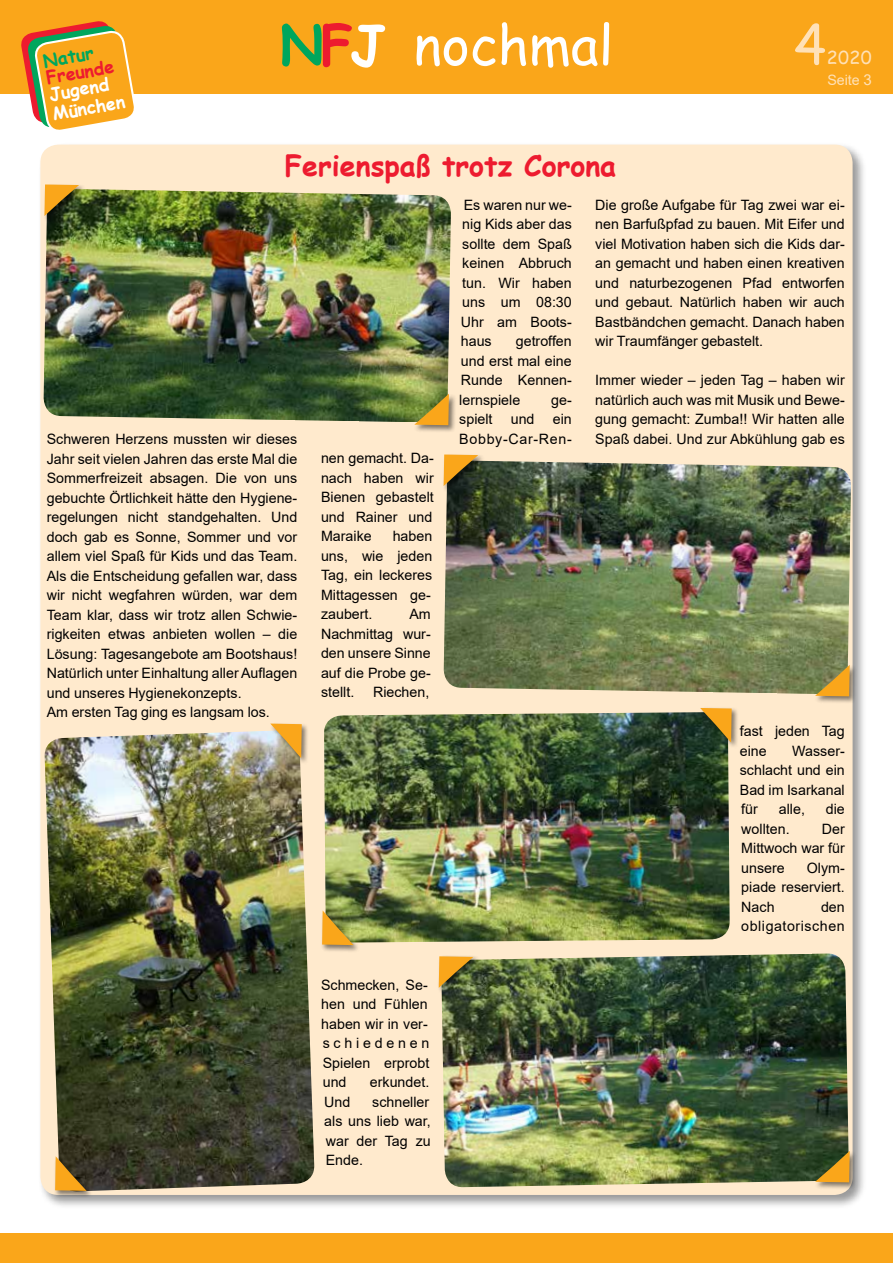
<style>
.page{position:relative;width:893px;height:1263px;background:#fff}
.page>*{position:absolute;margin:0;border:0;box-sizing:border-box;transform-origin:0 0}
.t1{font:54px "Comic Sans MS";color:#fff}
.t2{font:54px "Comic Sans MS";color:#ffe1b7}
.t3{font:700 28.5px "Comic Sans MS";color:#ed1b2f}
.t4{font:18px "Comic Sans MS";color:#ffe1b7}
.t5{font:700 17.85px/19.8px "Comic Sans MS";color:#fff}
.t6{font:700 17.85px "Comic Sans MS";color:#ed1b2f}
.t7{font:700 17.85px "Comic Sans MS";color:#00a65d}
.t8{font:14.25px/19.5px "Arial";color:#000;text-align:justify}
.t9{font:14.25px/19.5px "Arial";letter-spacing:.04em;color:#000;text-align:right}
.t10{font:14.25px/19.5px "Arial";letter-spacing:.045em;color:#000;text-align:right}
.t11{font:14.25px "Arial";color:#ffe1b7}
.s1{font-weight:700;color:#00a65d}
.s2{font-weight:700;color:#ed1b2f}
.s3{font-weight:700}
.s4{font-size:15px}
</style>
<div class="page">
<div style="left:0;top:0;width:893px;height:94px;background:#faa61a"></div>
<svg style="left:21px;top:21px;width:113px;height:109px"></svg>
<div style="left:0;top:1233px;width:893px;height:30px;background:#faa61a"></div>
<div style="left:38px;top:142px;width:829px;height:1067px;background:#000;opacity:.4"></div>
<div style="left:40px;top:145px;width:813px;height:1050px;background:#ffeacd;border-radius:18px"></div>
<img style="left:43px;top:189px;width:408px;height:233px">
<img style="left:44px;top:731px;width:271px;height:461px">
<img style="left:443px;top:461px;width:408px;height:233px">
<img style="left:324px;top:712px;width:406px;height:231px">
<img style="left:441px;top:953px;width:408px;height:234px">
<div style="left:43px;top:183px;width:43px;height:40px;background:#000;opacity:.5"></div>
<svg style="left:44px;top:184px;width:35px;height:32px"></svg>
<div style="left:442px;top:453px;width:43px;height:40px;background:#000;opacity:.5"></div>
<svg style="left:444px;top:454px;width:34px;height:32px"></svg>
<div style="left:437px;top:955px;width:43px;height:39px;background:#000;opacity:.5"></div>
<svg style="left:439px;top:956px;width:34px;height:32px"></svg>
<div style="left:814px;top:664px;width:43px;height:40px;background:#000;opacity:.5"></div>
<svg style="left:815px;top:665px;width:35px;height:31px"></svg>
<div style="left:414px;top:393px;width:42px;height:40px;background:#000;opacity:.5"></div>
<svg style="left:414px;top:394px;width:35px;height:31px"></svg>
<div style="left:814px;top:1150px;width:43px;height:40px;background:#000;opacity:.5"></div>
<svg style="left:815px;top:1151px;width:35px;height:31px"></svg>
<div style="left:53px;top:1156px;width:40px;height:42px;background:#000;opacity:.5"></div>
<svg style="left:55px;top:1156px;width:32px;height:35px"></svg>
<div style="left:320px;top:910px;width:40px;height:42px;background:#000;opacity:.5"></div>
<svg style="left:322px;top:910px;width:32px;height:35px"></svg>
<div style="left:270px;top:722px;width:40px;height:43px;background:#000;opacity:.5"></div>
<svg style="left:270px;top:723px;width:32px;height:35px"></svg>
<div style="left:699px;top:706px;width:40px;height:43px;background:#000;opacity:.5"></div>
<svg style="left:700px;top:708px;width:32px;height:35px"></svg>
<p class="t7" style="left:41px;top:48px;width:52px;rotate:-10deg">Natur</p>
<p class="t6" style="left:44px;top:65px;width:70px;rotate:-10deg">Freunde</p>
<p class="t5" style="left:48px;top:84px;width:75px;rotate:-10deg">Jugend<br>München</p>
<h1 class="t1" style="left:280px;top:5px;width:335px"><span class="s1">N</span><span class="s2">F</span><span class="s3">J</span> nochmal</h1>
<h2 class="t3" style="left:285px;top:144px;width:333px">Ferienspaß trotz Corona</h2>
<h1 class="t2" style="left:794px;top:5px;width:34px">4</h1>
<p class="t4" style="left:827px;top:45px;width:46px">2020</p>
<p class="t11" style="left:827px;top:71px;width:46px">Seite <span class="s4">3</span></p>
<p class="t8" style="left:47px;top:429px;width:252px;text-align:left">Schweren Herzens mussten wir dieses Jahr seit vielen Jahren das erste Mal die Sommerfreizeit absagen. Die von uns gebuchte Örtlichkeit hätte den Hygiene&shy;regelungen nicht standgehalten. Und doch gab es Sonne, Sommer und vor allem viel Spaß für Kids und das Team.<br>Als die Entscheidung gefallen war, dass wir nicht wegfahren würden, war dem Team klar, dass wir trotz allen Schwie&shy;rigkeiten etwas anbieten wollen – die Lösung: Tagesangebote am Bootshaus!<br>Natürlich unter Einhaltung aller Auflagen und unseres Hygienekonzepts.<br>Am ersten Tag ging es langsam los.</p>
<p class="t8" style="left:321px;top:448px;width:114px">nen gemacht. Da&shy;nach haben wir Bienen gebastelt und Rainer und Maraike</p>
<p class="t8" style="left:321px;top:526px;width:113px;text-indent:72px">haben uns, wie jeden Tag, ein leckeres Mittagessen ge&shy;zaubert.</p>
<p class="t8" style="left:321px;top:604px;width:111px;text-indent:88px">Am Nachmittag wur&shy;den unsere Sinne auf die Probe ge&shy;stellt.</p>
<p class="t8" style="left:373px;top:682px;width:58px">Riechen,</p>
<p class="t8" style="left:321px;top:975px;width:110px">Schmecken, Se&shy;hen und Fühlen haben wir in ver&shy;schiedenen Spielen erprobt und</p>
<p class="t8" style="left:370px;top:1072px;width:61px">erkundet.</p>
<p class="t8" style="left:324px;top:1092px;width:108px;text-indent:48px">schneller als uns lieb war, war der Tag zu Ende.</p>
<p class="t8" style="left:324px;top:1092px;width:28px">Und</p>
<p class="t8" style="left:461px;top:195px;width:113px">Es waren nur we&shy;nig Kids aber das sollte dem Spaß keinen Abbruch tun. Wir haben uns um 08:30<br>Uhr am Boots&shy;haus</p>
<p class="t8" style="left:459px;top:332px;width:114px;text-indent:57px">getroffen und erst mal eine Runde Kennen&shy;lernspiele</p>
<p class="t8" style="left:551px;top:390px;width:22px">ge-</p>
<p class="t8" style="left:459px;top:410px;width:35px">spielt</p>
<p class="t8" style="left:511px;top:410px;width:25px">und</p>
<p class="t10" style="left:459px;top:410px;width:114px">ein<br>Bobby-Car-Ren-</p>
<p class="t8" style="left:595px;top:195px;width:251px">Die große Aufgabe für Tag zwei war ei&shy;nen Barfußpfad zu bauen. Mit Eifer und viel Motivation haben sich die Kids dar&shy;an gemacht und haben einen kreativen und naturbezogenen Pfad entworfen und gebaut. Natürlich haben wir auch Bastbändchen gemacht. Danach haben wir Traumfänger gebastelt.</p>
<p class="t8" style="left:595px;top:370px;width:251px">Immer wieder – jeden Tag – haben wir natürlich auch was mit Musik und Bewe&shy;gung gemacht: Zumba!! Wir hatten alle Spaß dabei. Und zur Abkühlung gab es</p>
<p class="t8" style="left:740px;top:721px;width:106px">fast jeden Tag eine</p>
<p class="t8" style="left:740px;top:741px;width:106px;text-indent:52px">Wasser&shy;schlacht und ein Bad im Isarkanal für</p>
<p class="t8" style="left:779px;top:799px;width:28px">alle,</p>
<p class="t8" style="left:826px;top:799px;width:21px">die</p>
<p class="t8" style="left:741px;top:819px;width:50px">wollten.</p>
<p class="t8" style="left:741px;top:819px;width:105px;text-indent:81px">Der Mittwoch war für unsere</p>
<p class="t8" style="left:741px;top:858px;width:105px;text-indent:66px">Olym&shy;piade reserviert.<br>Nach</p>
<p class="t9" style="left:741px;top:897px;width:105px">den obligatorischen</p>
</div>
